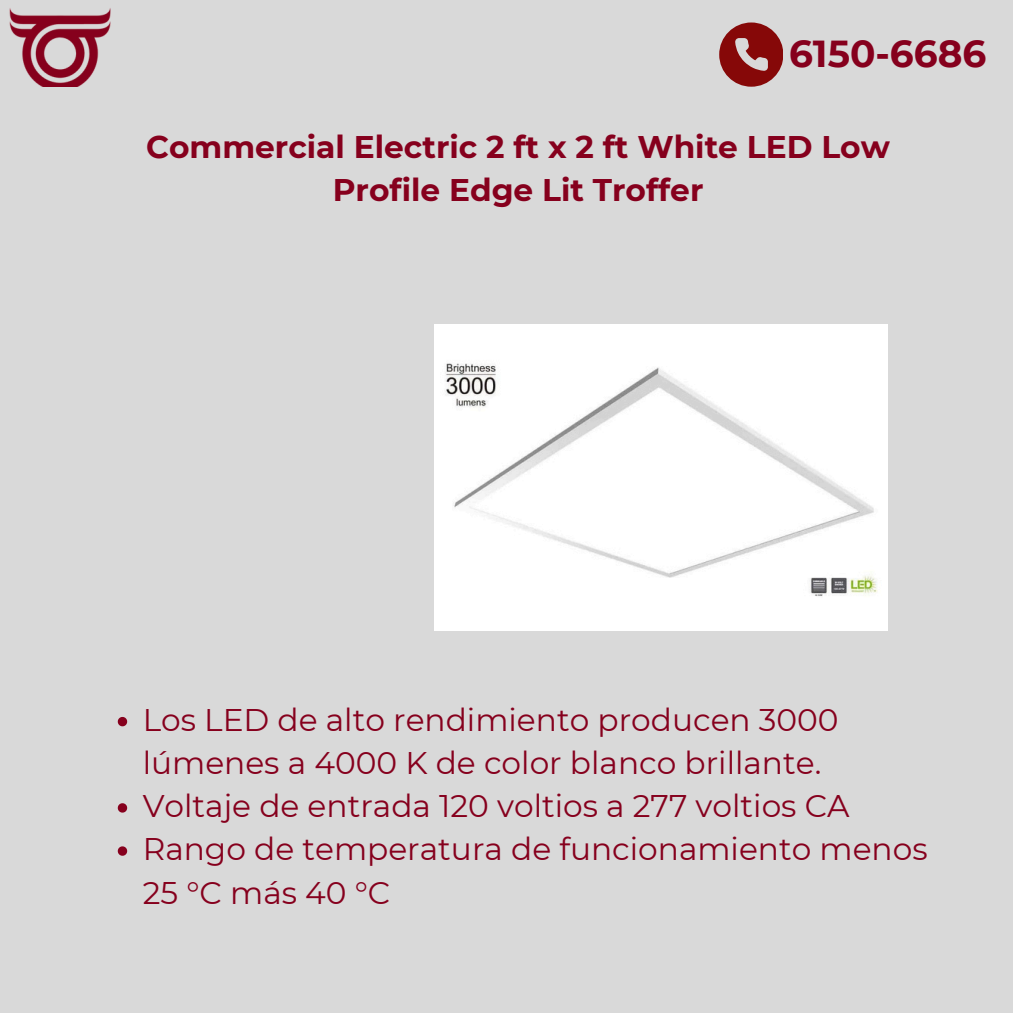
<style>
.page{position:relative;width:1013px;height:1013px;background:#fff}
.page>*{position:absolute;margin:0;border:0;box-sizing:border-box;transform-origin:0 0}
.t1{font:700 37.5px "Montserrat";color:#86001d}
.t2{font:31.25px/43.1px "Montserrat";color:#86001d}
.t3{font:700 31.25px/43.1px "Montserrat";color:#86001d;text-align:center}
</style>
<div class="page">
<div style="left:0;top:0;width:1012px;height:1012px;background:#d9d9d9"></div>
<img style="left:9px;top:8px;width:102px;height:78px">
<svg style="left:719px;top:22px;width:64px;height:64px"></svg>
<img style="left:434px;top:324px;width:453px;height:307px">
<svg style="left:118px;top:717px;width:9px;height:9px"></svg>
<svg style="left:118px;top:803px;width:9px;height:9px"></svg>
<svg style="left:118px;top:846px;width:9px;height:9px"></svg>
<h1 class="t1" style="left:789px;top:30px;width:199px">6150-6686</h1>
<p class="t3" style="left:146px;top:125px;width:745px">Commercial Electric 2 ft x 2 ft White LED Low<br>Profile Edge Lit Troffer</p>
<h2 class="t2" style="left:143px;top:698px;width:697px">Los LED de alto rendimiento producen 3000 lúmenes a 4000 K de color blanco brillante.</h2>
<p class="t2" style="left:143px;top:784px;width:708px">Voltaje de entrada 120 voltios a 277 voltios CA</p>
<p class="t2" style="left:143px;top:827px;width:786px">Rango de temperatura de funcionamiento menos<br>25 °C más 40 °C</p>
</div>
